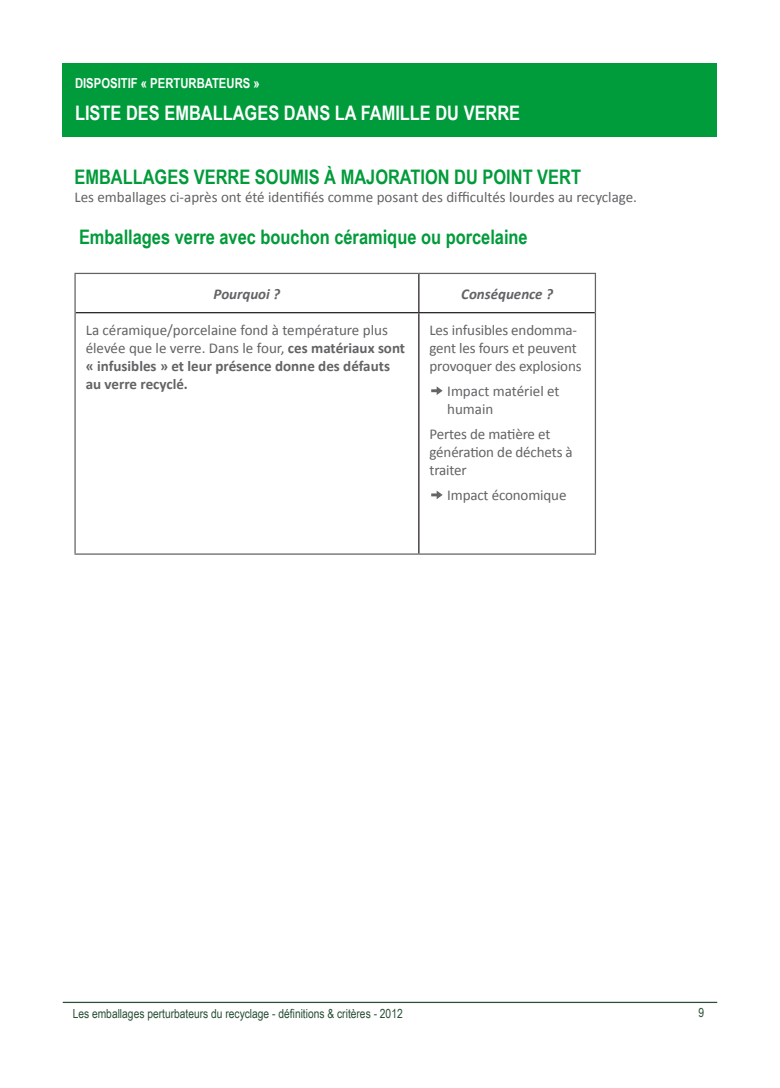
<style>
.page{position:relative;width:780px;height:1088px;background:#fff}
.page>*{position:absolute;margin:0;border:0;box-sizing:border-box;transform-origin:0 0}
.t1{font:700 20px "Arial Narrow";color:#009b3a}
.t2{font:700 20px "Arial Narrow";color:#fff}
.t3{font:15px/18px "Calibri";letter-spacing:-.01em;color:#636366}
.t4{font:700 15px/18px "Calibri";color:#636366}
.t5{font:italic 700 15px "Calibri";color:#636366}
.t6{font:700 13.75px "Arial Narrow";color:#fff}
.t7{font:12.5px "Arial Narrow";color:#284e36}
.s1{font-weight:400}
</style>
<div class="page">
<hr style="left:63px;top:1002px;width:654px;height:1px;background:#284e36">
<div style="left:63px;top:63px;width:654px;height:74px;background:#009b3a"></div>
<hr style="left:74px;top:273px;width:345px;height:1px;background:#636366">
<hr style="left:74px;top:274px;width:2px;height:39px;background:#636366">
<hr style="left:419px;top:273px;width:177px;height:1px;background:#636366">
<hr style="left:594px;top:274px;width:2px;height:39px;background:#636366">
<hr style="left:74px;top:313px;width:2px;height:240px;background:#636366">
<hr style="left:594px;top:313px;width:2px;height:240px;background:#636366">
<hr style="left:74px;top:553px;width:345px;height:2px;background:#636366">
<hr style="left:419px;top:553px;width:177px;height:2px;background:#636366">
<hr style="left:418px;top:274px;width:1px;height:38px;background:#231f20">
<hr style="left:76px;top:312px;width:343px;height:1px;background:#231f20">
<hr style="left:419px;top:312px;width:175px;height:1px;background:#231f20">
<hr style="left:418px;top:313px;width:1px;height:240px;background:#231f20">
<svg style="left:431px;top:386px;width:11px;height:9px"></svg>
<svg style="left:431px;top:490px;width:11px;height:9px"></svg>
<p class="t6" style="left:75px;top:72px;width:186px">DISPOSITIF « PERTURBATEURS »</p>
<p class="t2" style="left:75px;top:98px;width:446px">LISTE DES EMBALLAGES DANS LA FAMILLE DU VERRE</p>
<p class="t1" style="left:74px;top:162px;width:508px">EMBALLAGES VERRE SOUMIS À MAJORATION DU POINT VERT</p>
<p class="t3" style="left:74px;top:187px;width:564px">Les emballages ci-après ont été identifiés comme posant des difficultés lourdes au recyclage.</p>
<p class="t1" style="left:79px;top:222px;width:450px">Emballages verre avec bouchon céramique ou porcelaine</p>
<p class="t5" style="left:214px;top:284px;width:68px">Pourquoi ?</p>
<p class="t5" style="left:461px;top:284px;width:93px">Conséquence ?</p>
<p class="t4" style="left:86px;top:320px;width:321px"><span class="s1">La céramique/porcelaine fond à température plus élevée que le verre. Dans le four,</span> ces matériaux sont « infusibles » et leur présence donne des défauts au verre recyclé.</p>
<p class="t3" style="left:429px;top:320px;width:154px">Les infusibles endomma&shy;gent les fours et peuvent provoquer des explosions</p>
<p class="t3" style="left:447px;top:381px;width:114px">Impact matériel et humain</p>
<p class="t3" style="left:429px;top:424px;width:145px">Pertes de matière et génération de déchets à traiter</p>
<p class="t3" style="left:447px;top:485px;width:121px">Impact économique</p>
<p class="t7" style="left:73px;top:1004px;width:331px">Les emballages perturbateurs du recyclage - définitions &amp; critères - 2012</p>
<p class="t7" style="left:698px;top:1004px;width:7px">9</p>
</div>
